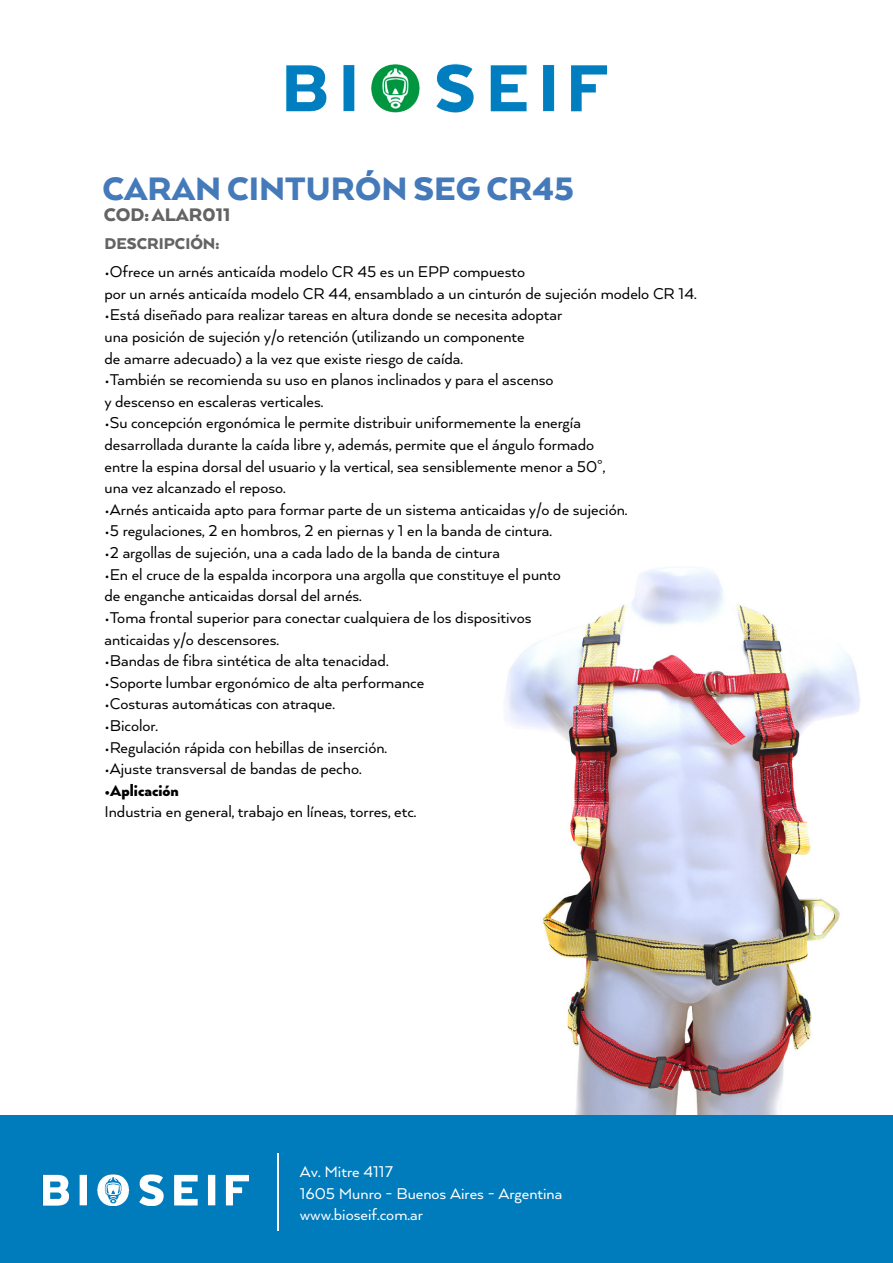
<style>
.page{position:relative;width:893px;height:1263px;background:#fff}
.page>*{position:absolute;margin:0;border:0;box-sizing:border-box;transform-origin:0 0}
.t1{font:900 37.5px "Arquitecta";color:#457aba}
.t2{font:900 21px "Arquitecta";color:#636363}
.t3{font:18px/21.6px "Arquitecta";color:#000}
.t4{font:18px/21.6px "Arquitecta";color:#fff}
.t5{font:900 18px "Arquitecta";color:#636363}
.t6{font:900 18px "Arquitecta";color:#000}
</style>
<div class="page">
<img style="left:506px;top:567px;width:355px;height:548px">
<div style="left:0;top:1115px;width:893px;height:148px;background:#007bbc"></div>
<img style="left:42px;top:1174px;width:208px;height:33px">
<hr style="left:277px;top:1154px;width:2px;height:77px;background:#fff">
<img style="left:286px;top:63px;width:322px;height:50px">
<h1 class="t1" style="left:102px;top:166px;width:473px">CARAN CINTURÓN SEG CR45</h1>
<p class="t2" style="left:104px;top:202px;width:128px">COD:ALAR011</p>
<p class="t5" style="left:104px;top:233px;width:116px">DESCRIPCIÓN:</p>
<p class="t3" style="left:104px;top:260px;width:594px">•Ofrece un arnés anticaída modelo CR 45 es un EPP compuesto<br>por un arnés anticaída modelo CR 44, ensamblado a un cinturón de sujeción modelo CR 14.</p>
<p class="t3" style="left:104px;top:304px;width:459px">•Está diseñado para realizar tareas en altura donde se necesita adoptar una posición de sujeción y/o retención (utilizando un componente<br>de amarre adecuado) a la vez que existe riesgo de caída.</p>
<p class="t3" style="left:104px;top:368px;width:451px">•También se recomienda su uso en planos inclinados y para el ascenso y descenso en escaleras verticales.</p>
<p class="t3" style="left:104px;top:412px;width:502px">•Su concepción ergonómica le permite distribuir uniformemente la energía desarrollada durante la caída libre y, además, permite que el ángulo formado entre la espina dorsal del usuario y la vertical, sea sensiblemente menor a 50°, una vez alcanzado el reposo.</p>
<p class="t3" style="left:104px;top:498px;width:524px">•Arnés anticaida apto para formar parte de un sistema anticaidas y/o de sujeción.</p>
<p class="t3" style="left:104px;top:520px;width:449px">•5 regulaciones, 2 en hombros, 2 en piernas y 1 en la banda de cintura.</p>
<p class="t3" style="left:104px;top:541px;width:397px">•2 argollas de sujeción, una a cada lado de la banda de cintura</p>
<p class="t3" style="left:104px;top:563px;width:458px">•En el cruce de la espalda incorpora una argolla que constituye el punto de enganche anticaidas dorsal del arnés.</p>
<p class="t3" style="left:104px;top:606px;width:428px">•Toma frontal superior para conectar cualquiera de los dispositivos anticaidas y/o descensores.</p>
<p class="t3" style="left:104px;top:649px;width:286px">•Bandas de fibra sintética de alta tenacidad.</p>
<p class="t3" style="left:104px;top:671px;width:321px">•Soporte lumbar ergonómico de alta performance</p>
<p class="t3" style="left:104px;top:692px;width:232px">•Costuras automáticas con atraque.</p>
<p class="t3" style="left:104px;top:714px;width:55px">•Bicolor.</p>
<p class="t3" style="left:104px;top:736px;width:284px">•Regulación rápida con hebillas de inserción.</p>
<p class="t3" style="left:104px;top:757px;width:259px">•Ajuste transversal de bandas de pecho.</p>
<p class="t6" style="left:104px;top:779px;width:76px">•Aplicación</p>
<p class="t3" style="left:104px;top:800px;width:313px">Industria en general, trabajo en líneas, torres, etc.</p>
<p class="t4" style="left:300px;top:1160px;width:264px">Av. Mitre 4117<br>1605 Munro - Buenos Aires - Argentina www.bioseif.com.ar</p>
</div>
